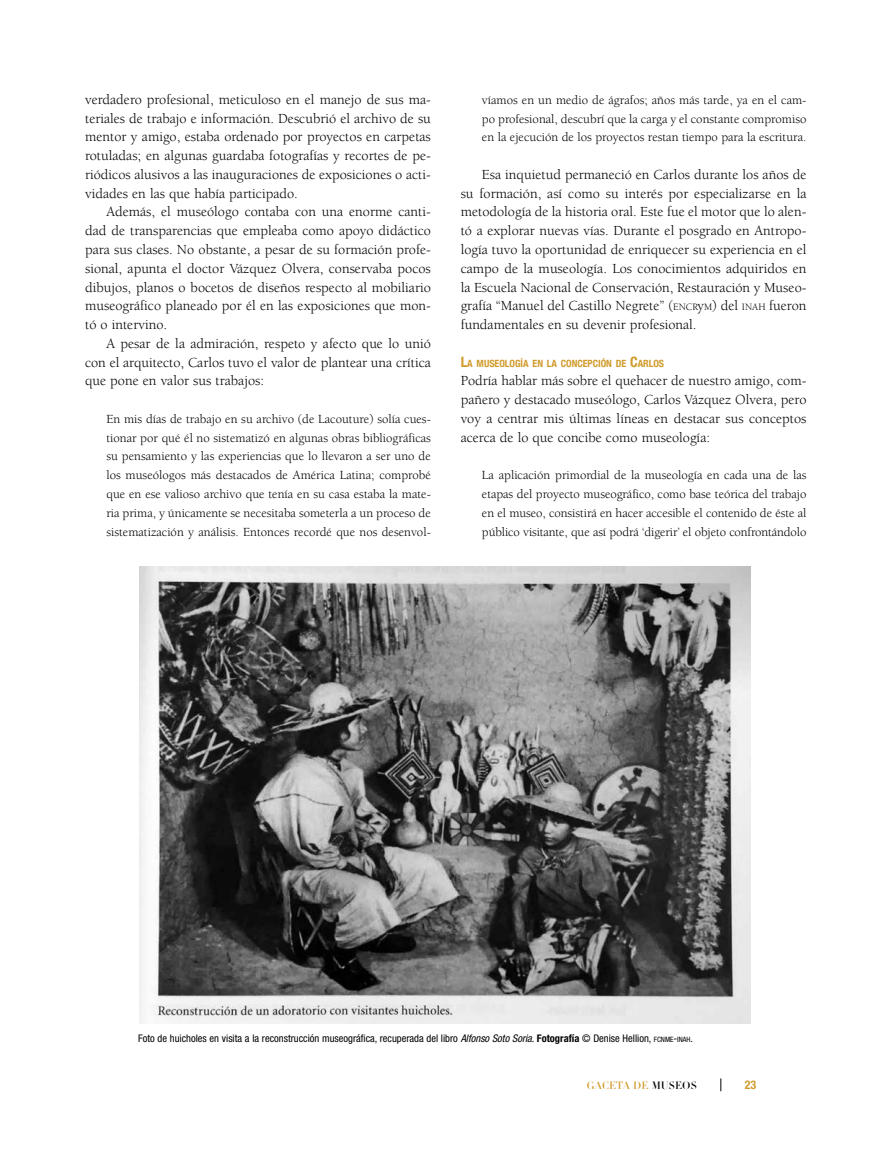
<style>
.page{position:relative;width:881px;height:1149px;background:#fff}
.page>*{position:absolute;margin:0;border:0;box-sizing:border-box;transform-origin:0 0}
.t1{font:14.25px/18.8px "Berkeley Std";color:#000;text-align:justify}
.t2{font:12.75px/18.8px "Berkeley Std";color:#000;text-align:justify}
.t3{font:700 condensed 12px "Helvetica Neue LT Std";color:#d09b2c}
.t4{font:condensed 10.5px "Helvetica Neue LT Std";color:#000}
.t5{font:10.5px "Didot LT Std Headline";color:#d09b2c}
.t6{font:700 condensed 10.05px "Helvetica Neue";color:#d09b2c}
.s1{font-size:10.05px}
.s2{font-size:14.25px}
.s3{font-style:italic}
.s4{font-weight:700}
.s5{font-size:7.35px}
.s6{font-style:inherit}
.s7{color:#000}
</style>
<div class="page">
<svg style="left:720px;top:1078px;width:1px;height:12px"></svg>
<img style="left:139px;top:566px;width:610px;height:456px">
<p class="t1" style="left:85px;top:90px;width:347px">verdadero profesional, meticuloso en el manejo de sus ma&shy;teriales de trabajo e información. Descubrió el archivo de su mentor y amigo, estaba ordenado por proyectos en carpetas rotuladas; en algunas guardaba fotografías y recortes de pe&shy;riódicos alusivos a las inauguraciones de exposiciones o acti&shy;vidades en las que había participado.</p>
<p class="t1" style="left:85px;top:203px;width:347px;text-indent:21px">Además, el museólogo contaba con una enorme canti&shy;dad de transparencias que empleaba como apoyo didáctico para sus clases. No obstante, a pesar de su formación profe&shy;sional, apunta el doctor Vázquez Olvera, conservaba pocos dibujos, planos o bocetos de diseños respecto al mobiliario museográfico planeado por él en las exposiciones que mon&shy;tó o intervino.</p>
<p class="t1" style="left:85px;top:334px;width:347px;text-indent:21px">A pesar de la admiración, respeto y afecto que lo unió con el arquitecto, Carlos tuvo el valor de plantear una crítica que pone en valor sus trabajos:</p>
<p class="t2" style="left:106px;top:409px;width:326px">En mis días de trabajo en su archivo (de Lacouture) solía cues&shy;tionar por qué él no sistematizó en algunas obras bibliográficas su pensamiento y las experiencias que lo llevaron a ser uno de los museólogos más destacados de América Latina; comprobé que en ese valioso archivo que tenía en su casa estaba la mate&shy;ria prima, y únicamente se necesitaba someterla a un proceso de sistematización y análisis. Entonces recordé que nos desenvol-</p>
<p class="t2" style="left:482px;top:91px;width:326px">víamos en un medio de ágrafos; años más tarde, ya en el cam&shy;po profesional, descubrí que la carga y el constante compromiso en la ejecución de los proyectos restan tiempo para la escritura.</p>
<p class="t1" style="left:460px;top:165px;width:347px;text-indent:21px">Esa inquietud permaneció en Carlos durante los años de su formación, así como su interés por especializarse en la metodología de la historia oral. Este fue el motor que lo alen&shy;tó a explorar nuevas vías. Durante el posgrado en Antropo&shy;logía tuvo la oportunidad de enriquecer su experiencia en el campo de la museología. Los conocimientos adquiridos en la Escuela Nacional de Conservación, Restauración y Museo&shy;grafía “Manuel del Castillo Negrete” (<span class="s1">ENCR</span>y<span class="s1">M</span>) del <span class="s1">INAH</span> fueron fundamentales en su devenir profesional.</p>
<p class="t6" style="left:460px;top:354px;width:205px"><span class="s2">L</span>A MUSEOLOGÍA EN LA CONCEPCIÓN DE <span class="s2">C</span>ARLOS</p>
<p class="t1" style="left:460px;top:371px;width:347px">Podría hablar más sobre el quehacer de nuestro amigo, com&shy;pañero y destacado museólogo, Carlos Vázquez Olvera, pero voy a centrar mis últimas líneas en destacar sus conceptos acerca de lo que concibe como museología:</p>
<p class="t2" style="left:482px;top:466px;width:326px">La aplicación primordial de la museología en cada una de las etapas del proyecto museográfico, como base teórica del trabajo en el museo, consistirá en hacer accesible el contenido de éste al público visitante, que así podrá ‘digerir’ el objeto confrontándolo</p>
<p class="t4" style="left:138px;top:1032px;width:556px">Foto de huicholes en visita a la reconstrucción museográfica, recuperada del libro <span class="s3">Alfonso Soto Soria.</span> <span class="s4">Fotografía</span> © Denise Hellion, <span class="s5">FCNME</span><span class="s6">-</span><span class="s5">INAH</span>.</p>
<p class="t5" style="left:586px;top:1078px;width:111px">GACETA DE <span class="s7">MUSEOS</span></p>
<p class="t3" style="left:744px;top:1077px;width:13px">23</p>
</div>
